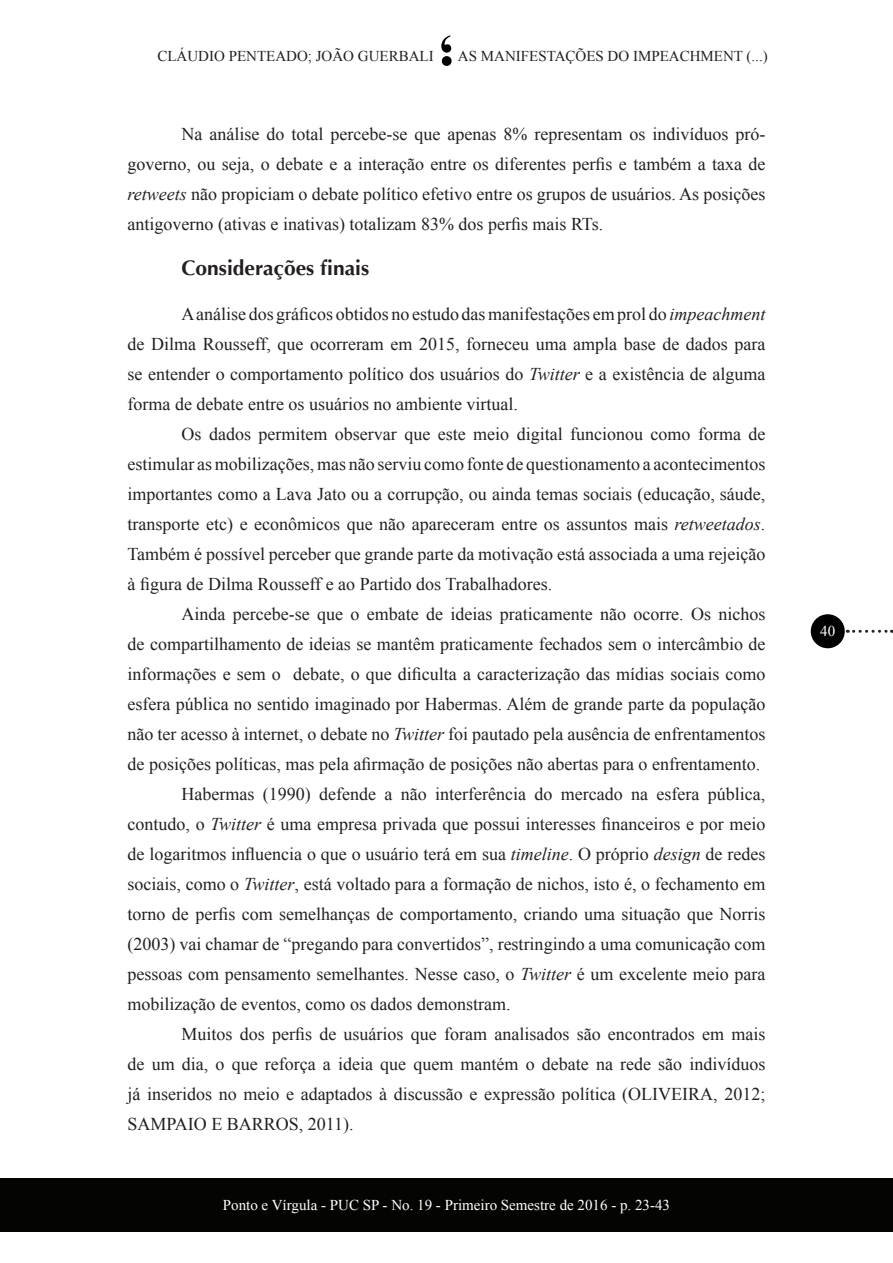
<style>
.page{position:relative;width:893px;height:1263px;background:#fff}
.page>*{position:absolute;margin:0;border:0;box-sizing:border-box;transform-origin:0 0}
.t1{font:700 21px "Optima";color:#231f20}
.t2{font:18px/30px "Times New Roman";color:#231f20;text-align:justify}
.t3{font:15px "Times New Roman";color:#231f20}
.t4{font:15px "Times New Roman";color:#fff}
.s1{font-style:italic}
</style>
<div class="page">
<svg style="left:441px;top:35px;width:11px;height:31px"></svg>
<div style="left:0;top:1178px;width:893px;height:54px;background:#040503"></div>
<div style="left:811px;top:614px;width:34px;height:34px;background:#000;border-radius:50%"></div>
<svg style="left:854px;top:630px;width:38px;height:3px"></svg>
<p class="t3" style="left:157px;top:46px;width:278px">CLÁUDIO PENTEADO; JOÃO GUERBALI</p>
<p class="t3" style="left:458px;top:46px;width:311px">AS MANIFESTAÇÕES DO IMPEACHMENT (...)</p>
<p class="t2" style="left:128px;top:119px;width:639px;text-indent:54px">Na análise do total percebe-se que apenas 8% representam os indivíduos pró&shy;governo, ou seja, o debate e a interação entre os diferentes perfis e também a taxa de <span class="s1">retweets</span> não propiciam o debate político efetivo entre os grupos de usuários. As posições antigoverno (ativas e inativas) totalizam 83% dos perfis mais RTs.</p>
<p class="t1" style="left:182px;top:256px;width:189px">Considerações finais</p>
<p class="t2" style="left:128px;top:299px;width:639px;text-indent:54px">A análise dos gráficos obtidos no estudo das manifestações em prol do <span class="s1">impeachment </span>de Dilma Rousseff, que ocorreram em 2015, forneceu uma ampla base de dados para se entender o comportamento político dos usuários do <span class="s1">Twitter</span> e a existência de alguma forma de debate entre os usuários no ambiente virtual.</p>
<p class="t2" style="left:128px;top:419px;width:639px;text-indent:54px">Os dados permitem observar que este meio digital funcionou como forma de estimular as mobilizações, mas não serviu como fonte de questionamento a acontecimentos importantes como a Lava Jato ou a corrupção, ou ainda temas sociais (educação, sáude, transporte etc) e econômicos que não apareceram entre os assuntos mais <span class="s1">retweetados</span>.<br>Também é possível perceber que grande parte da motivação está associada a uma rejeição à figura de Dilma Rousseff e ao Partido dos Trabalhadores.</p>
<p class="t2" style="left:182px;top:599px;width:585px">Ainda percebe-se que o embate de ideias praticamente não ocorre. Os nichos</p>
<p class="t2" style="left:128px;top:629px;width:639px">de compartilhamento de ideias se mantêm praticamente fechados sem o intercâmbio de</p>
<p class="t2" style="left:128px;top:659px;width:639px">informações e sem o debate, o que dificulta a caracterização das mídias sociais como</p>
<p class="t2" style="left:128px;top:689px;width:639px">esfera pública no sentido imaginado por Habermas. Além de grande parte da população</p>
<p class="t2" style="left:128px;top:719px;width:639px">não ter acesso à internet, o debate no <span class="s1">Twitter</span> foi pautado pela ausência de enfrentamentos</p>
<p class="t2" style="left:128px;top:749px;width:634px">de posições políticas, mas pela afirmação de posições não abertas para o enfrentamento.</p>
<p class="t2" style="left:182px;top:779px;width:585px">Habermas (1990) defende a não interferência do mercado na esfera pública,</p>
<p class="t2" style="left:128px;top:809px;width:639px">contudo, o <span class="s1">Twitter</span> é uma empresa privada que possui interesses financeiros e por meio</p>
<p class="t2" style="left:128px;top:839px;width:639px">de logaritmos influencia o que o usuário terá em sua <span class="s1">timeline</span>. O próprio <span class="s1">design</span> de redes</p>
<p class="t2" style="left:128px;top:869px;width:639px">sociais, como o <span class="s1">Twitter</span>, está voltado para a formação de nichos, isto é, o fechamento em</p>
<p class="t2" style="left:128px;top:899px;width:639px">torno de perfis com semelhanças de comportamento, criando uma situação que Norris</p>
<p class="t2" style="left:128px;top:929px;width:639px">(2003) vai chamar de “pregando para convertidos”, restringindo a uma comunicação com</p>
<p class="t2" style="left:128px;top:959px;width:639px">pessoas com pensamento semelhantes. Nesse caso, o <span class="s1">Twitter</span> é um excelente meio para</p>
<p class="t2" style="left:128px;top:989px;width:384px">mobilização de eventos, como os dados demonstram.</p>
<p class="t2" style="left:182px;top:1019px;width:585px">Muitos dos perfis de usuários que foram analisados são encontrados em mais</p>
<p class="t2" style="left:128px;top:1049px;width:639px">de um dia, o que reforça a ideia que quem mantém o debate na rede são indivíduos</p>
<p class="t2" style="left:128px;top:1079px;width:639px">já inseridos no meio e adaptados à discussão e expressão política (OLIVEIRA, 2012;</p>
<p class="t2" style="left:128px;top:1109px;width:228px">SAMPAIO E BARROS, 2011).</p>
<p class="t4" style="left:223px;top:1195px;width:449px">Ponto e Vírgula - PUC SP - No. 19 - Primeiro Semestre de 2016 - p. 23-43</p>
<p class="t4" style="left:820px;top:621px;width:16px">40</p>
</div>
